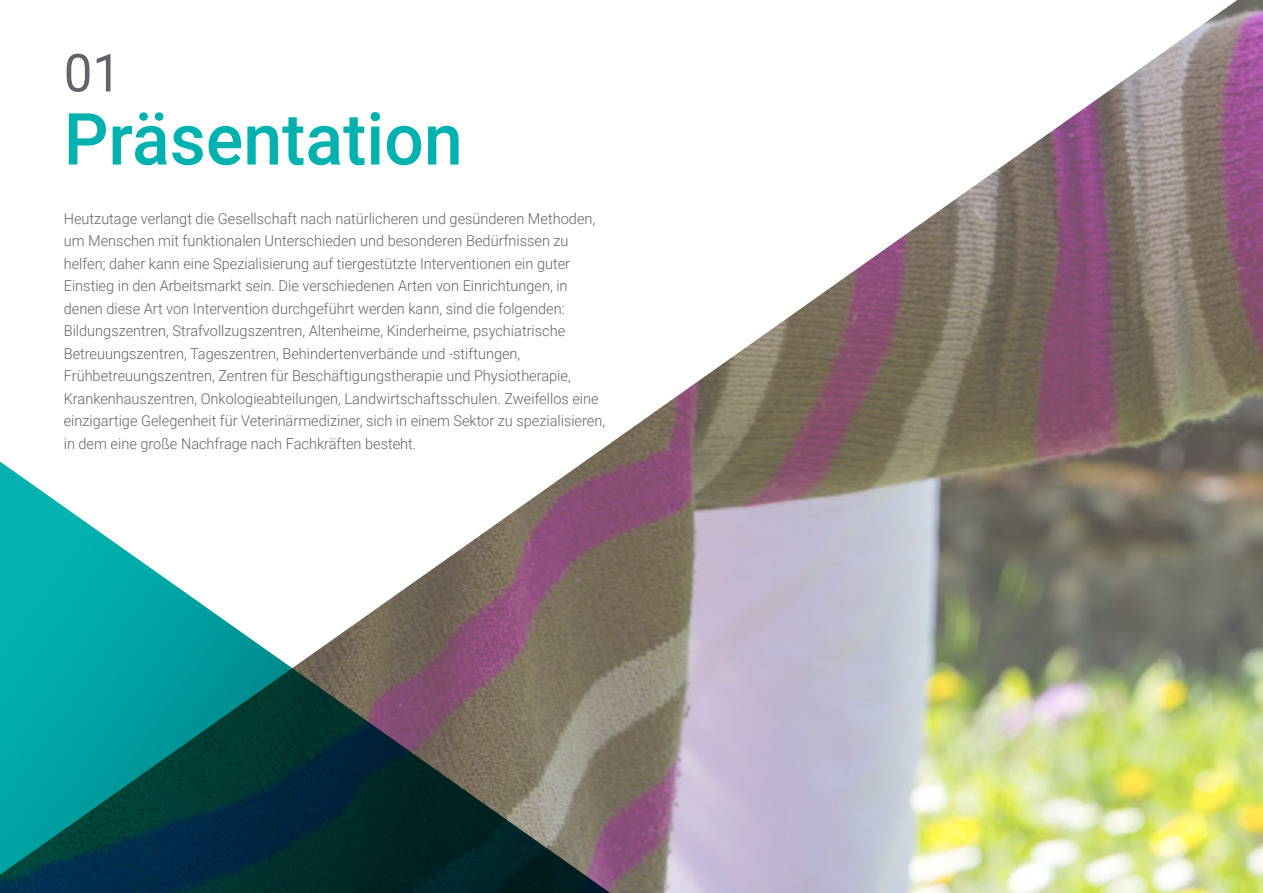
<style>
.page{position:relative;width:1263px;height:893px;background:#fff}
.page>*{position:absolute;margin:0;border:0;box-sizing:border-box;transform-origin:0 0}
.t1{font:500 72px "Roboto";color:#00b2af}
.t2{font:52.5px "Roboto";color:#61646a}
.t3{font:300 15px/22.5px "Roboto";color:#61646a}
</style>
<div class="page">
<img style="left:606px;top:0;width:657px;height:893px">
<svg style="left:0;top:446px;width:640px;height:447px"></svg>
<h2 class="t2" style="left:64px;top:36px;width:59px">01</h2>
<h1 class="t1" style="left:64px;top:89px;width:400px">Präsentation</h1>
<p class="t3" style="left:64px;top:207px;width:543px">Heutzutage verlangt die Gesellschaft nach natürlicheren und gesünderen Methoden, um Menschen mit funktionalen Unterschieden und besonderen Bedürfnissen zu helfen; daher kann eine Spezialisierung auf tiergestützte Interventionen ein guter Einstieg in den Arbeitsmarkt sein. Die verschiedenen Arten von Einrichtungen, in denen diese Art von Intervention durchgeführt werden kann, sind die folgenden:<br>Bildungszentren, Strafvollzugszentren, Altenheime, Kinderheime, psychiatrische Betreuungszentren, Tageszentren, Behindertenverbände und -stiftungen, Frühbetreuungszentren, Zentren für Beschäftigungstherapie und Physiotherapie, Krankenhauszentren, Onkologieabteilungen, Landwirtschaftsschulen. Zweifellos eine einzigartige Gelegenheit für Veterinärmediziner, sich in einem Sektor zu spezialisieren, in dem eine große Nachfrage nach Fachkräften besteht.</p>
</div>
